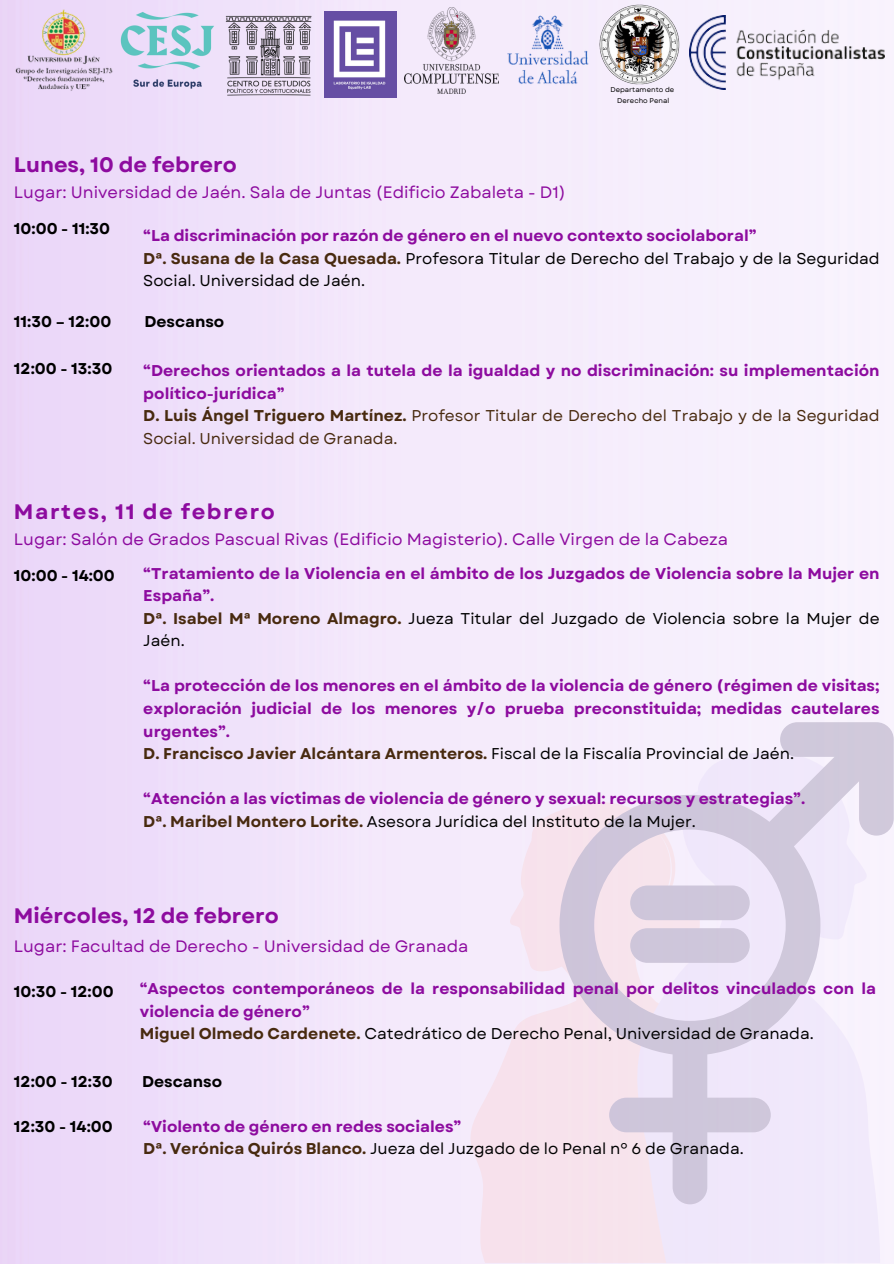
<style>
.page{position:relative;width:894px;height:1264px;background:#fff}
.page>*{position:absolute;margin:0;border:0;box-sizing:border-box;transform-origin:0 0}
.t1{font:700 21px "Garet";color:#8d0b9f}
.t2{font:700 21px "Garet";letter-spacing:.075em;color:#8d0b9f}
.t3{font:16.5px "Garet";color:#8d0b9f}
.t4{font:700 15.6px/22.5px "Garet";color:#8d0b9f}
.t5{font:15.6px/22.5px "Garet";color:#000}
.t6{font:700 15.6px "Garet";color:#000}
.t7{font:6.9px "Garet";color:#000}
.s1{font-weight:700;color:#8d0b9f}
.s2{font-weight:700;color:#482a0f}
.s3{color:#482a0f}
.s4{font-weight:400;color:#482a0f}
.s5{font-weight:400;color:#000}
</style>
<div class="page">
<img style="left:0;top:0;width:893px;height:1263px">
<svg style="left:470px;top:802px;width:159px;height:460px;background:#f6e5f1"></svg>
<svg style="left:629px;top:1204px;width:250px;height:58px;background:#f0e7f8"></svg>
<svg style="left:559px;top:722px;width:334px;height:482px"></svg>
<img style="left:12px;top:4px;width:105px;height:93px">
<img style="left:117px;top:9px;width:100px;height:86px">
<img style="left:223px;top:11px;width:90px;height:88px">
<img style="left:324px;top:12px;width:72px;height:85px">
<img style="left:404px;top:8px;width:193px;height:85px">
<img style="left:599px;top:4px;width:80px;height:80px">
<img style="left:689px;top:16px;width:194px;height:73px">
<h2 class="t7" style="left:610px;top:85px;width:65px">Departamento de</h2>
<h2 class="t7" style="left:617px;top:95px;width:54px">Derecho Penal</h2>
<p class="t1" style="left:14px;top:149px;width:224px">Lunes, 10 de febrero</p>
<p class="t3" style="left:14px;top:180px;width:553px">Lugar: Universidad de Jaén. Sala de Juntas (Edificio Zabaleta - D1)</p>
<p class="t6" style="left:14px;top:217px;width:98px">10:00 - 11:30</p>
<p class="t5" style="left:143px;top:224px;width:737px"><span class="s1">“La discriminación por razón de género en el nuevo contexto sociolaboral”<br></span><span class="s2">Dª. Susana de la Casa Quesada.</span> Profesora Titular de Derecho del Trabajo y de la Seguridad<br>Social. Universidad de Jaén.</p>
<p class="t6" style="left:14px;top:310px;width:99px">11:30 – 12:00</p>
<p class="t6" style="left:144px;top:310px;width:81px">Descanso</p>
<p class="t6" style="left:14px;top:357px;width:100px">12:00 - 13:30</p>
<p class="t4" style="left:143px;top:359px;width:737px">“Derechos orientados a la tutela de la igualdad y no discriminación: su implementación político-jurídica”<br><span class="s3">D. Luis Ángel Triguero Martínez.</span> <span class="s4">Profesor Titular de Derecho del Trabajo y de la Seguridad Social. Universidad de Granada.</span></p>
<p class="t2" style="left:14px;top:496px;width:262px">Martes, 11 de febrero</p>
<p class="t3" style="left:14px;top:527px;width:715px">Lugar: Salón de Grados Pascual Rivas (Edificio Magisterio). Calle Virgen de la Cabeza</p>
<p class="t6" style="left:14px;top:564px;width:102px">10:00 - 14:00</p>
<p class="t4" style="left:143px;top:562px;width:737px">“Tratamiento de la Violencia en el ámbito de los Juzgados de Violencia sobre la Mujer en España”.<br><span class="s3">Dª. Isabel Mª Moreno Almagro.</span> <span class="s5">Jueza Titular del Juzgado de Violencia sobre la Mujer de Jaén.</span></p>
<p class="t4" style="left:143px;top:675px;width:737px">“La protección de los menores en el ámbito de la violencia de género (régimen de visitas; exploración judicial de los menores y/o prueba preconstituida; medidas cautelares urgentes”.<br><span class="s3">D. Francisco Javier Alcántara Armenteros.</span> <span class="s5">Fiscal de la Fiscalía Provincial de Jaén.</span></p>
<p class="t4" style="left:143px;top:787px;width:663px">“Atención a las víctimas de violencia de género y sexual: recursos y estrategias”.<br><span class="s3">Dª. Maribel Montero Lorite.</span> <span class="s5">Asesora Jurídica del Instituto de la Mujer.</span></p>
<h2 class="t1" style="left:14px;top:901px;width:266px">Miércoles, 12 de febrero</h2>
<h2 class="t3" style="left:14px;top:933px;width:456px">Lugar: Facultad de Derecho - Universidad de Granada</h2>
<h1 class="t6" style="left:14px;top:979px;width:101px">10:30 - 12:00</h1>
<h2 class="t4" style="left:140px;top:977px;width:737px">“Aspectos contemporáneos de la responsabilidad penal por delitos vinculados con la violencia de género”<br><span class="s3">Miguel Olmedo Cardenete.</span> <span class="s5">Catedrático de Derecho Penal, Universidad de Granada.</span></h2>
<h1 class="t6" style="left:14px;top:1069px;width:100px">12:00 - 12:30</h1>
<h1 class="t6" style="left:142px;top:1069px;width:82px">Descanso</h1>
<h1 class="t6" style="left:14px;top:1114px;width:100px">12:30 - 14:00</h1>
<h1 class="t5" style="left:143px;top:1115px;width:601px"><span class="s1">“Violento de género en redes sociales”<br></span><span class="s2">Dª. Verónica Quirós Blanco.</span> Jueza del Juzgado de lo Penal nº 6 de Granada.</h1>
</div>
